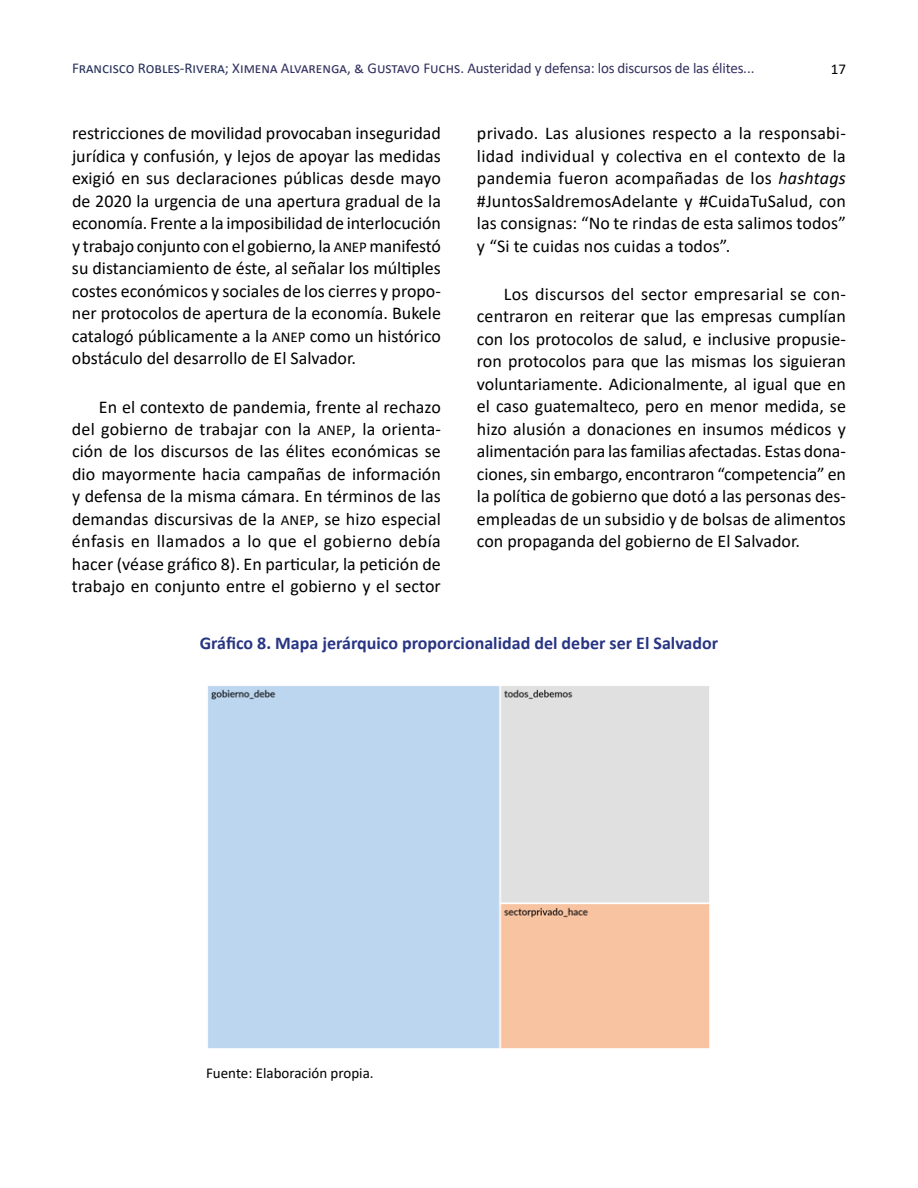
<style>
.page{position:relative;width:918px;height:1188px;background:#fff}
.page>*{position:absolute;margin:0;border:0;box-sizing:border-box;transform-origin:0 0}
.t1{font:18px/22.5px "Calibri";color:#000;text-align:justify}
.t2{font:700 18px "Calibri";color:#283583}
.t3{font:15px "Calibri";color:#34305f}
.t4{font:15px "Calibri";color:#000}
.s1{color:#27325b}
.s2{color:#32305f}
.s3{font-size:15px}
.s4{font-style:italic}
</style>
<div class="page">
<img style="left:208px;top:686px;width:502px;height:363px">
<p class="t3" style="left:72px;top:58px;width:684px"><span class="s1">Francisco Robles-Rivera;</span> <span class="s2">Ximena Alvarenga, &amp; Gustavo Fuchs.</span> Austeridad y defensa: los discursos de las élites...</p>
<p class="t4" style="left:831px;top:59px;width:17px">17</p>
<p class="t1" style="left:72px;top:122px;width:371px">restricciones de movilidad provocaban inseguridad jurídica y confusión, y lejos de apoyar las medidas exigió en sus declaraciones públicas desde mayo de 2020 la urgencia de una apertura gradual de la economía. Frente a la imposibilidad de interlocución y trabajo conjunto con el gobierno, la <span class="s3">ANEP</span> manifestó su distanciamiento de éste, al señalar los múltiples costes económicos y sociales de los cierres y propo&shy;ner protocolos de apertura de la economía. Bukele catalogó públicamente a la <span class="s3">ANEP</span> como un histórico obstáculo del desarrollo de El Salvador.</p>
<p class="t1" style="left:72px;top:395px;width:370px;text-indent:27px">En el contexto de pandemia, frente al rechazo del gobierno de trabajar con la <span class="s3">ANEP</span>, la orienta&shy;ción de los discursos de las élites económicas se dio mayormente hacia campañas de información y defensa de la misma cámara. En términos de las demandas discursivas de la <span class="s3">ANEP</span>, se hizo especial énfasis en llamados a lo que el gobierno debía hacer (véase gráfico 8). En particular, la petición de trabajo en conjunto entre el gobierno y el sector</p>
<p class="t1" style="left:477px;top:122px;width:370px">privado. Las alusiones respecto a la responsabi&shy;lidad individual y colectiva en el contexto de la pandemia fueron acompañadas de los <span class="s4">hashtags </span>#JuntosSaldremosAdelante y #CuidaTuSalud, con las consignas: “No te rindas de esta salimos todos” y “Si te cuidas nos cuidas a todos”.</p>
<p class="t1" style="left:477px;top:282px;width:371px;text-indent:27px">Los discursos del sector empresarial se con&shy;centraron en reiterar que las empresas cumplían con los protocolos de salud, e inclusive propusie&shy;ron protocolos para que las mismas los siguieran voluntariamente. Adicionalmente, al igual que en el caso guatemalteco, pero en menor medida, se hizo alusión a donaciones en insumos médicos y alimentación para las familias afectadas. Estas dona&shy;ciones, sin embargo, encontraron “competencia” en la política de gobierno que dotó a las personas des&shy;empleadas de un subsidio y de bolsas de alimentos con propaganda del gobierno de El Salvador.</p>
<p class="t2" style="left:200px;top:631px;width:520px">Gráfico 8. Mapa jerárquico proporcionalidad del deber ser El Salvador</p>
<p class="t4" style="left:206px;top:1062px;width:169px">Fuente: Elaboración propia.</p>
</div>
